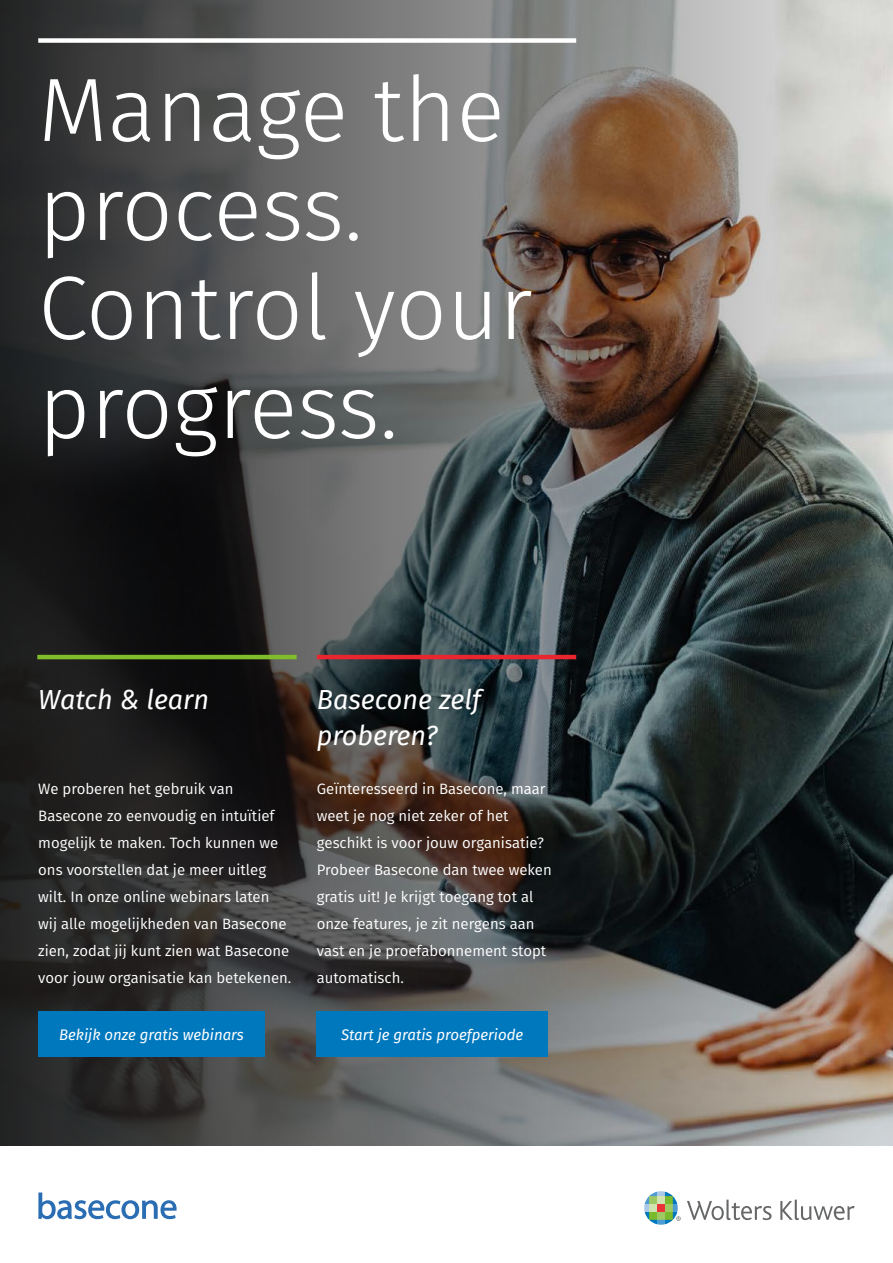
<style>
.page{position:relative;width:893px;height:1263px;background:#fff}
.page>*{position:absolute;margin:0;border:0;box-sizing:border-box;transform-origin:0 0}
.t1{font:300 90px/99px "Fira Sans";color:#fff}
.t2{font:italic 27px/36px "Fira Sans";color:#fff}
.t3{font:15px/27px "Fira Sans";color:#fff}
.t4{font:italic 15px "Fira Sans";color:#fff}
</style>
<div class="page">
<img style="left:0;top:0;width:893px;height:1145px">
<div style="left:38px;top:38px;width:538px;height:5px;background:#fff"></div>
<svg style="left:38px;top:1192px;width:139px;height:27px"></svg>
<svg style="left:687px;top:1199px;width:84px;height:21px"></svg>
<svg style="left:780px;top:1199px;width:75px;height:21px"></svg>
<svg style="left:644px;top:1191px;width:37px;height:34px"></svg>
<hr style="left:37px;top:655px;width:260px;height:4px;background:#7fbd2b">
<hr style="left:317px;top:655px;width:259px;height:4px;background:#e82630">
<div style="left:38px;top:1011px;width:227px;height:45px;background:#0078be"></div>
<div style="left:317px;top:1011px;width:231px;height:45px;background:#0078be"></div>
<h1 class="t1" style="left:38px;top:60px;width:496px">Manage the process.<br>Control your progress.</h1>
<h2 class="t2" style="left:38px;top:681px;width:172px">Watch &amp; learn</h2>
<h2 class="t2" style="left:317px;top:681px;width:166px">Basecone zelf proberen?</h2>
<p class="t3" style="left:38px;top:775px;width:255px">We proberen het gebruik van Basecone zo eenvoudig en intuïtief mogelijk te maken. Toch kunnen we ons voorstellen dat je meer uitleg wilt. In onze online webinars laten wij alle mogelijkheden van Basecone zien, zodat jij kunt zien wat Basecone voor jouw organisatie kan betekenen.</p>
<p class="t3" style="left:317px;top:775px;width:236px">Geïnteresseerd in Basecone, maar weet je nog niet zeker of het geschikt is voor jouw organisatie?<br>Probeer Basecone dan twee weken gratis uit! Je krijgt toegang tot al onze features, je zit nergens aan vast en je proefabonnement stopt automatisch.</p>
<p class="t4" style="left:59px;top:1023px;width:186px">Bekijk onze gratis webinars</p>
<p class="t4" style="left:341px;top:1023px;width:184px">Start je gratis proefperiode</p>
</div>
